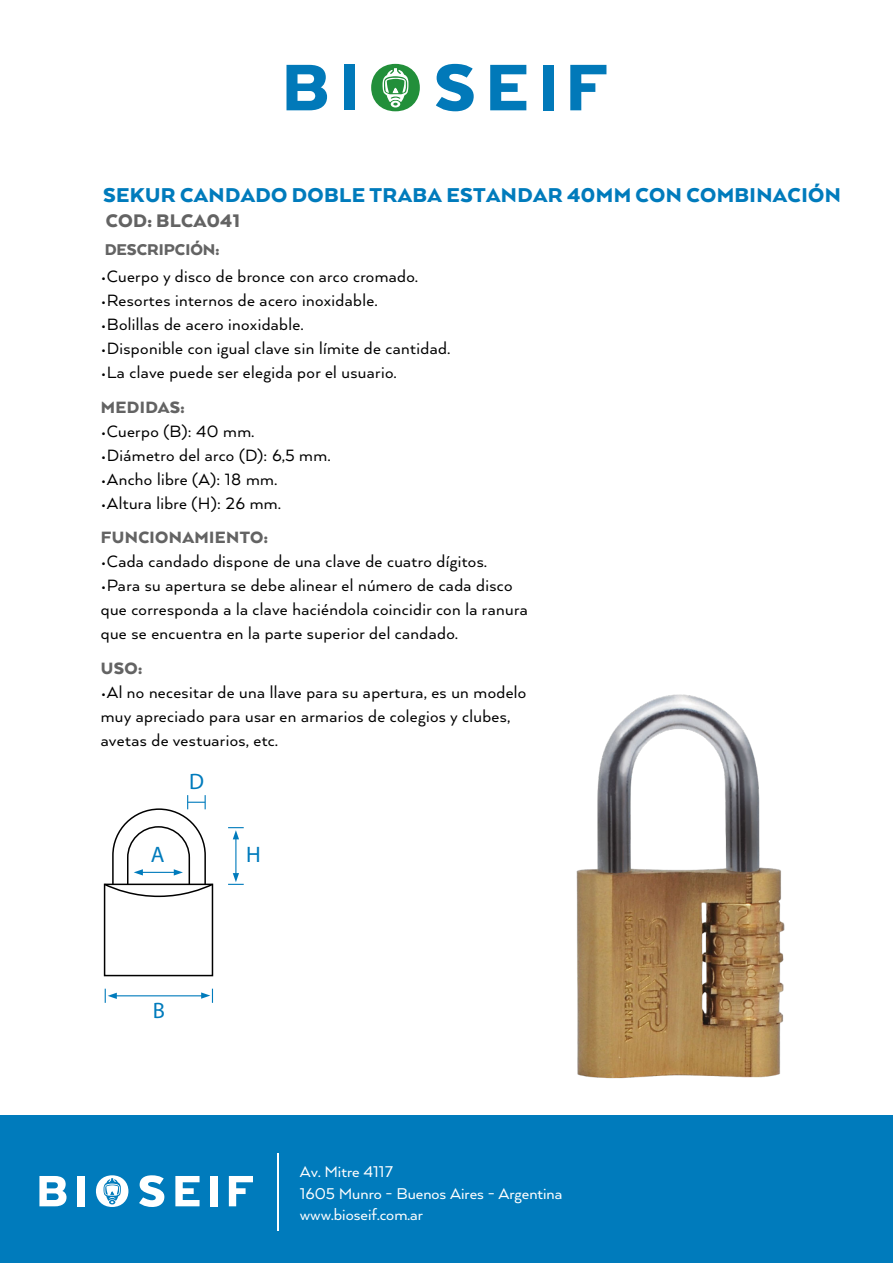
<style>
.page{position:relative;width:893px;height:1263px;background:#fff}
.page>*{position:absolute;margin:0;border:0;box-sizing:border-box;transform-origin:0 0}
.t1{font:900 23.1px "Arquitecta";letter-spacing:.015em;color:#007bbc}
.t2{font:22.5px "Myriad Pro";color:#007bbc}
.t3{font:900 21px "Arquitecta";letter-spacing:.015em;color:#636363}
.t4{font:18.9px/24px "Arquitecta";letter-spacing:.02em;color:#000}
.t5{font:900 18.9px "Arquitecta";letter-spacing:.02em;color:#636363}
.t6{font:18px/21.6px "Arquitecta";color:#fff}
.t7{font:900 18px "Arquitecta";color:#636363}
</style>
<div class="page">
<div style="left:0;top:1115px;width:893px;height:148px;background:#007bbc"></div>
<hr style="left:277px;top:1154px;width:2px;height:77px;background:#fff">
<img style="left:576px;top:694px;width:209px;height:385px">
<svg style="left:286px;top:65px;width:41px;height:45px"></svg>
<div style="left:344px;top:65px;width:11px;height:45px;background:#0179b9"></div>
<svg style="left:436px;top:64px;width:38px;height:47px"></svg>
<svg style="left:490px;top:65px;width:36px;height:45px"></svg>
<div style="left:543px;top:65px;width:11px;height:45px;background:#0179b9"></div>
<svg style="left:570px;top:65px;width:36px;height:45px"></svg>
<div style="left:371px;top:64px;width:49px;height:47px;background:#228f3a;border-radius:50%"></div>
<svg style="left:391px;top:101px;width:9px;height:7px"></svg>
<svg style="left:382px;top:68px;width:26px;height:38px"></svg>
<svg style="left:39px;top:1176px;width:28px;height:30px"></svg>
<div style="left:78px;top:1176px;width:7px;height:30px;background:#fff"></div>
<svg style="left:139px;top:1175px;width:25px;height:32px"></svg>
<svg style="left:175px;top:1176px;width:25px;height:30px"></svg>
<div style="left:210px;top:1176px;width:8px;height:30px;background:#fff"></div>
<svg style="left:229px;top:1176px;width:24px;height:30px"></svg>
<div style="left:96px;top:1175px;width:32px;height:32px;background:#fff;border-radius:50%"></div>
<svg style="left:104px;top:1178px;width:17px;height:26px"></svg>
<div style="left:104px;top:884px;width:109px;height:92px;border:2px solid #000"></div>
<hr style="left:235px;top:837px;width:1px;height:37px;background:#007bbc">
<hr style="left:114px;top:995px;width:89px;height:1px;background:#007bbc">
<svg style="left:228px;top:827px;width:16px;height:12px"></svg>
<svg style="left:228px;top:873px;width:16px;height:12px"></svg>
<svg style="left:103px;top:795px;width:111px;height:103px"></svg>
<svg style="left:105px;top:989px;width:12px;height:14px"></svg>
<svg style="left:201px;top:989px;width:12px;height:14px"></svg>
<p class="t1" style="left:103px;top:180px;width:739px">SEKUR CANDADO DOBLE TRABA ESTANDAR 40MM CON COMBINACIÓN</p>
<p class="t3" style="left:106px;top:207px;width:136px">COD: BLCA041</p>
<p class="t7" style="left:104px;top:238px;width:116px">DESCRIPCIÓN:</p>
<p class="t4" style="left:101px;top:264px;width:319px">•Cuerpo y disco de bronce con arco cromado.</p>
<p class="t4" style="left:101px;top:288px;width:278px">•Resortes internos de acero inoxidable.</p>
<p class="t4" style="left:101px;top:312px;width:204px">•Bolillas de acero inoxidable.</p>
<p class="t4" style="left:101px;top:336px;width:351px">•Disponible con igual clave sin límite de cantidad.</p>
<p class="t4" style="left:101px;top:360px;width:297px">•La clave puede ser elegida por el usuario.</p>
<p class="t5" style="left:101px;top:395px;width:85px">MEDIDAS:</p>
<p class="t4" style="left:101px;top:418px;width:155px">•Cuerpo (B): 40 mm.</p>
<p class="t4" style="left:101px;top:442px;width:231px">•Diámetro del arco (D): 6,5 mm.</p>
<p class="t4" style="left:101px;top:466px;width:178px">•Ancho libre (A): 18 mm.</p>
<p class="t4" style="left:101px;top:490px;width:182px">•Altura libre (H): 26 mm.</p>
<p class="t5" style="left:101px;top:526px;width:169px">FUNCIONAMIENTO:</p>
<p class="t4" style="left:101px;top:549px;width:388px">•Cada candado dispone de una clave de cuatro dígitos.</p>
<p class="t4" style="left:101px;top:573px;width:428px">•Para su apertura se debe alinear el número de cada disco que corresponda a la clave haciéndola coincidir con la ranura que se encuentra en la parte superior del candado.</p>
<p class="t5" style="left:101px;top:657px;width:43px">USO:</p>
<p class="t4" style="left:101px;top:680px;width:427px">•Al no necesitar de una llave para su apertura, es un modelo muy apreciado para usar en armarios de colegios y clubes, avetas de vestuarios, etc.</p>
<p class="t2" style="left:151px;top:841px;width:15px">A</p>
<p class="t2" style="left:189px;top:768px;width:16px">D</p>
<p class="t2" style="left:246px;top:841px;width:16px">H</p>
<p class="t2" style="left:153px;top:996px;width:14px">B</p>
<p class="t6" style="left:300px;top:1160px;width:264px">Av. Mitre 4117<br>1605 Munro - Buenos Aires - Argentina www.bioseif.com.ar</p>
</div>
